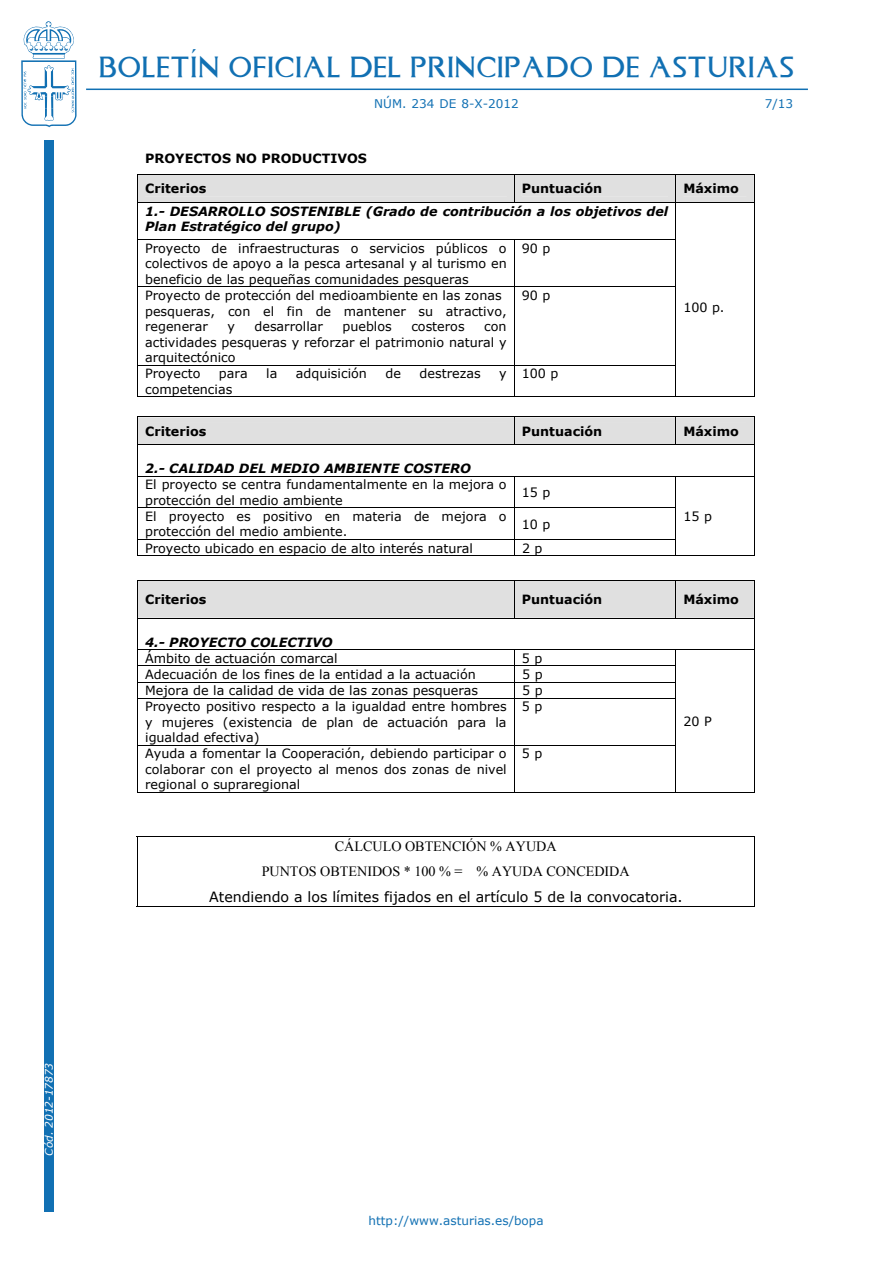
<style>
.page{position:relative;width:893px;height:1263px;background:#fff}
.page>*{position:absolute;margin:0;border:0;box-sizing:border-box;transform-origin:0 0}
.t1{font:24px "Asturica";letter-spacing:.05em;color:#1170b3}
.t2{font:14.1px/24.8px "Times New Roman";letter-spacing:-.005em;color:#000;text-align:center}
.t3{font:14.1px "Verdana";color:#000}
.t4{font:12.75px/15.5px "Verdana";color:#000;text-align:justify}
.t5{font:700 12.75px "Verdana";color:#000}
.t6{font:italic 700 12.75px/15.5px "Verdana";color:#000}
.t7{font:12px "Verdana";color:#1170b3}
.t8{font:italic 10.5px "Verdana";color:#fff}
.s1{font-weight:700;font-style:italic}
</style>
<div class="page">
<div style="left:44px;top:140px;width:10px;height:1072px;background:#1170b3"></div>
<svg style="left:21px;top:21px;width:56px;height:106px"></svg>
<hr style="left:86px;top:89px;width:722px;height:1px;background:#1170b3">
<div style="left:137px;top:174px;width:618px;height:28px;background:#e0e0e0"></div>
<hr style="left:137px;top:202px;width:617px;height:1px;background:#000">
<hr style="left:137px;top:203px;width:1px;height:37px;background:#000">
<hr style="left:675px;top:203px;width:1px;height:37px;background:#000">
<hr style="left:754px;top:203px;width:1px;height:37px;background:#000">
<hr style="left:137px;top:240px;width:539px;height:1px;background:#000">
<hr style="left:137px;top:240px;width:1px;height:47px;background:#000">
<hr style="left:514px;top:240px;width:1px;height:47px;background:#000">
<hr style="left:675px;top:240px;width:1px;height:47px;background:#000">
<hr style="left:754px;top:240px;width:1px;height:47px;background:#000">
<hr style="left:137px;top:287px;width:539px;height:1px;background:#000">
<hr style="left:137px;top:287px;width:1px;height:78px;background:#000">
<hr style="left:514px;top:287px;width:1px;height:78px;background:#000">
<hr style="left:675px;top:287px;width:1px;height:78px;background:#000">
<hr style="left:754px;top:287px;width:1px;height:78px;background:#000">
<hr style="left:137px;top:365px;width:539px;height:1px;background:#000">
<hr style="left:137px;top:365px;width:1px;height:32px;background:#000">
<hr style="left:137px;top:396px;width:377px;height:1px;background:#000">
<hr style="left:514px;top:365px;width:1px;height:32px;background:#000">
<hr style="left:515px;top:396px;width:160px;height:1px;background:#000">
<hr style="left:675px;top:365px;width:1px;height:32px;background:#000">
<hr style="left:676px;top:396px;width:78px;height:1px;background:#000">
<hr style="left:754px;top:365px;width:1px;height:32px;background:#000">
<div style="left:137px;top:417px;width:618px;height:27px;background:#e0e0e0"></div>
<hr style="left:137px;top:444px;width:617px;height:1px;background:#000">
<hr style="left:137px;top:445px;width:1px;height:31px;background:#000">
<hr style="left:754px;top:445px;width:1px;height:31px;background:#000">
<hr style="left:137px;top:476px;width:617px;height:1px;background:#000">
<hr style="left:137px;top:476px;width:1px;height:31px;background:#000">
<hr style="left:514px;top:476px;width:1px;height:31px;background:#000">
<hr style="left:675px;top:476px;width:1px;height:31px;background:#000">
<hr style="left:754px;top:476px;width:1px;height:31px;background:#000">
<hr style="left:137px;top:507px;width:539px;height:1px;background:#000">
<hr style="left:137px;top:508px;width:1px;height:31px;background:#000">
<hr style="left:514px;top:508px;width:1px;height:31px;background:#000">
<hr style="left:675px;top:508px;width:1px;height:31px;background:#000">
<hr style="left:754px;top:508px;width:1px;height:31px;background:#000">
<hr style="left:137px;top:539px;width:539px;height:1px;background:#000">
<svg style="left:137px;top:540px;width:1px;height:15px"></svg>
<hr style="left:137px;top:555px;width:377px;height:1px;background:#000">
<svg style="left:514px;top:540px;width:1px;height:16px"></svg>
<hr style="left:515px;top:555px;width:160px;height:1px;background:#000">
<svg style="left:675px;top:540px;width:1px;height:16px"></svg>
<hr style="left:676px;top:555px;width:78px;height:1px;background:#000">
<svg style="left:754px;top:539px;width:1px;height:17px"></svg>
<div style="left:137px;top:580px;width:618px;height:38px;background:#e0e0e0"></div>
<hr style="left:137px;top:581px;width:1px;height:37px;background:#000">
<hr style="left:514px;top:581px;width:1px;height:37px;background:#000">
<hr style="left:675px;top:581px;width:1px;height:37px;background:#000">
<hr style="left:754px;top:581px;width:1px;height:37px;background:#000">
<hr style="left:137px;top:618px;width:617px;height:1px;background:#000">
<hr style="left:137px;top:618px;width:1px;height:31px;background:#000">
<hr style="left:754px;top:618px;width:1px;height:31px;background:#000">
<hr style="left:137px;top:649px;width:617px;height:1px;background:#000">
<hr style="left:137px;top:665px;width:539px;height:1px;background:#000">
<hr style="left:137px;top:682px;width:539px;height:1px;background:#000">
<svg style="left:137px;top:650px;width:1px;height:48px"></svg>
<svg style="left:514px;top:650px;width:1px;height:48px"></svg>
<svg style="left:675px;top:650px;width:1px;height:48px"></svg>
<hr style="left:137px;top:698px;width:539px;height:1px;background:#000">
<svg style="left:754px;top:650px;width:1px;height:48px"></svg>
<hr style="left:137px;top:698px;width:1px;height:47px;background:#000">
<hr style="left:514px;top:698px;width:1px;height:47px;background:#000">
<hr style="left:675px;top:698px;width:1px;height:47px;background:#000">
<hr style="left:754px;top:698px;width:1px;height:47px;background:#000">
<hr style="left:137px;top:745px;width:539px;height:1px;background:#000">
<hr style="left:137px;top:746px;width:1px;height:47px;background:#000">
<hr style="left:137px;top:792px;width:377px;height:1px;background:#000">
<hr style="left:514px;top:746px;width:1px;height:47px;background:#000">
<hr style="left:515px;top:792px;width:160px;height:1px;background:#000">
<hr style="left:675px;top:746px;width:1px;height:47px;background:#000">
<hr style="left:676px;top:792px;width:78px;height:1px;background:#000">
<hr style="left:754px;top:746px;width:1px;height:47px;background:#000">
<hr style="left:137px;top:836px;width:618px;height:1px;background:#000">
<hr style="left:137px;top:906px;width:618px;height:1px;background:#000">
<svg style="left:137px;top:837px;width:1px;height:69px"></svg>
<svg style="left:754px;top:837px;width:1px;height:69px"></svg>
<h1 class="t1" style="left:99px;top:49px;width:696px">BOLETÍN OFICIAL DEL PRINCIPADO DE ASTURIAS</h1>
<p class="t7" style="left:374px;top:96px;width:146px">núm. 234 de 8-x-2012</p>
<p class="t7" style="left:765px;top:96px;width:30px">7/13</p>
<p class="t5" style="left:145px;top:150px;width:223px">PROYECTOS NO PRODUCTIVOS</p>
<p class="t5" style="left:145px;top:181px;width:63px">Criterios</p>
<p class="t5" style="left:522px;top:181px;width:82px">Puntuación</p>
<p class="t5" style="left:683px;top:181px;width:57px">Máximo</p>
<p class="t6" style="left:145px;top:203px;width:524px">1.- DESARROLLO SOSTENIBLE (Grado de contribución a los objetivos del<br>Plan Estratégico del grupo)</p>
<p class="t4" style="left:145px;top:240px;width:363px">Proyecto de infraestructuras o servicios públicos o colectivos de apoyo a la pesca artesanal y al turismo en beneficio de las pequeñas comunidades pesqueras</p>
<p class="t4" style="left:522px;top:240px;width:30px">90 p</p>
<p class="t4" style="left:145px;top:287px;width:363px;text-align:left">Proyecto de protección del medioambiente en las zonas pesqueras, con el fin de mantener su atractivo, regenerar</p>
<p class="t4" style="left:522px;top:287px;width:30px">90 p</p>
<p class="t4" style="left:683px;top:299px;width:43px">100 p.</p>
<p class="t4" style="left:227px;top:318px;width:9px">y</p>
<p class="t4" style="left:254px;top:318px;width:70px">desarrollar</p>
<p class="t4" style="left:342px;top:318px;width:51px">pueblos</p>
<p class="t4" style="left:411px;top:318px;width:55px">costeros</p>
<p class="t4" style="left:145px;top:318px;width:363px;text-indent:339px">con actividades pesqueras y reforzar el patrimonio natural y arquitectónico</p>
<p class="t4" style="left:145px;top:365px;width:57px">Proyecto</p>
<p class="t4" style="left:219px;top:365px;width:30px">para</p>
<p class="t4" style="left:266px;top:365px;width:13px">la</p>
<p class="t4" style="left:296px;top:365px;width:73px">adquisición</p>
<p class="t4" style="left:385px;top:365px;width:17px">de</p>
<p class="t4" style="left:419px;top:365px;width:63px">destrezas</p>
<p class="t4" style="left:499px;top:365px;width:9px">y</p>
<p class="t4" style="left:145px;top:381px;width:89px">competencias</p>
<p class="t4" style="left:522px;top:365px;width:38px">100 p</p>
<p class="t5" style="left:145px;top:423px;width:63px">Criterios</p>
<p class="t5" style="left:522px;top:423px;width:82px">Puntuación</p>
<p class="t5" style="left:683px;top:423px;width:57px">Máximo</p>
<p class="t4" style="left:145px;top:460px;width:363px;text-align:left"><span class="s1">2.- CALIDAD DEL MEDIO AMBIENTE COSTERO<br></span>El proyecto se centra fundamentalmente en la mejora o protección del medio ambiente</p>
<p class="t4" style="left:522px;top:484px;width:30px">15 p</p>
<p class="t4" style="left:145px;top:508px;width:363px">El proyecto es positivo en materia de mejora o protección del medio ambiente.</p>
<p class="t4" style="left:522px;top:516px;width:30px">10 p</p>
<p class="t4" style="left:145px;top:540px;width:329px">Proyecto ubicado en espacio de alto interés natural</p>
<p class="t4" style="left:522px;top:540px;width:22px">2 p</p>
<p class="t4" style="left:683px;top:508px;width:30px">15 p</p>
<p class="t5" style="left:145px;top:591px;width:63px">Criterios</p>
<p class="t5" style="left:522px;top:591px;width:82px">Puntuación</p>
<p class="t5" style="left:683px;top:591px;width:57px">Máximo</p>
<p class="t4" style="left:145px;top:633px;width:194px;line-height:16.2px"><span class="s1">4.- PROYECTO COLECTIVO<br></span>Ámbito de actuación comarcal</p>
<p class="t4" style="left:522px;top:650px;width:22px">5 p</p>
<p class="t4" style="left:145px;top:666px;width:332px">Adecuación de los fines de la entidad a la actuación</p>
<p class="t4" style="left:522px;top:666px;width:22px">5 p</p>
<p class="t4" style="left:145px;top:682px;width:334px">Mejora de la calidad de vida de las zonas pesqueras</p>
<p class="t4" style="left:522px;top:682px;width:22px">5 p</p>
<p class="t4" style="left:145px;top:698px;width:363px">Proyecto positivo respecto a la igualdad entre hombres y mujeres (existencia de plan de actuación para la igualdad efectiva)</p>
<p class="t4" style="left:522px;top:698px;width:22px">5 p</p>
<p class="t4" style="left:145px;top:746px;width:363px">Ayuda a fomentar la Cooperación, debiendo participar o colaborar con el proyecto al menos dos zonas de nivel regional o supraregional</p>
<p class="t4" style="left:522px;top:746px;width:22px">5 p</p>
<p class="t4" style="left:683px;top:713px;width:30px">20 P</p>
<p class="t2" style="left:262px;top:834px;width:370px">CÁLCULO OBTENCIÓN % AYUDA<br>PUNTOS OBTENIDOS * 100 % = % AYUDA CONCEDIDA</p>
<p class="t3" style="left:209px;top:888px;width:475px">Atendiendo a los límites fijados en el artículo 5 de la convocatoria.</p>
<p class="t8" style="left:42px;top:1155px;width:94px;rotate:-90deg">Cód. 2012-17873</p>
<p class="t7" style="left:369px;top:1213px;width:177px">http://www.asturias.es/bopa</p>
</div>
